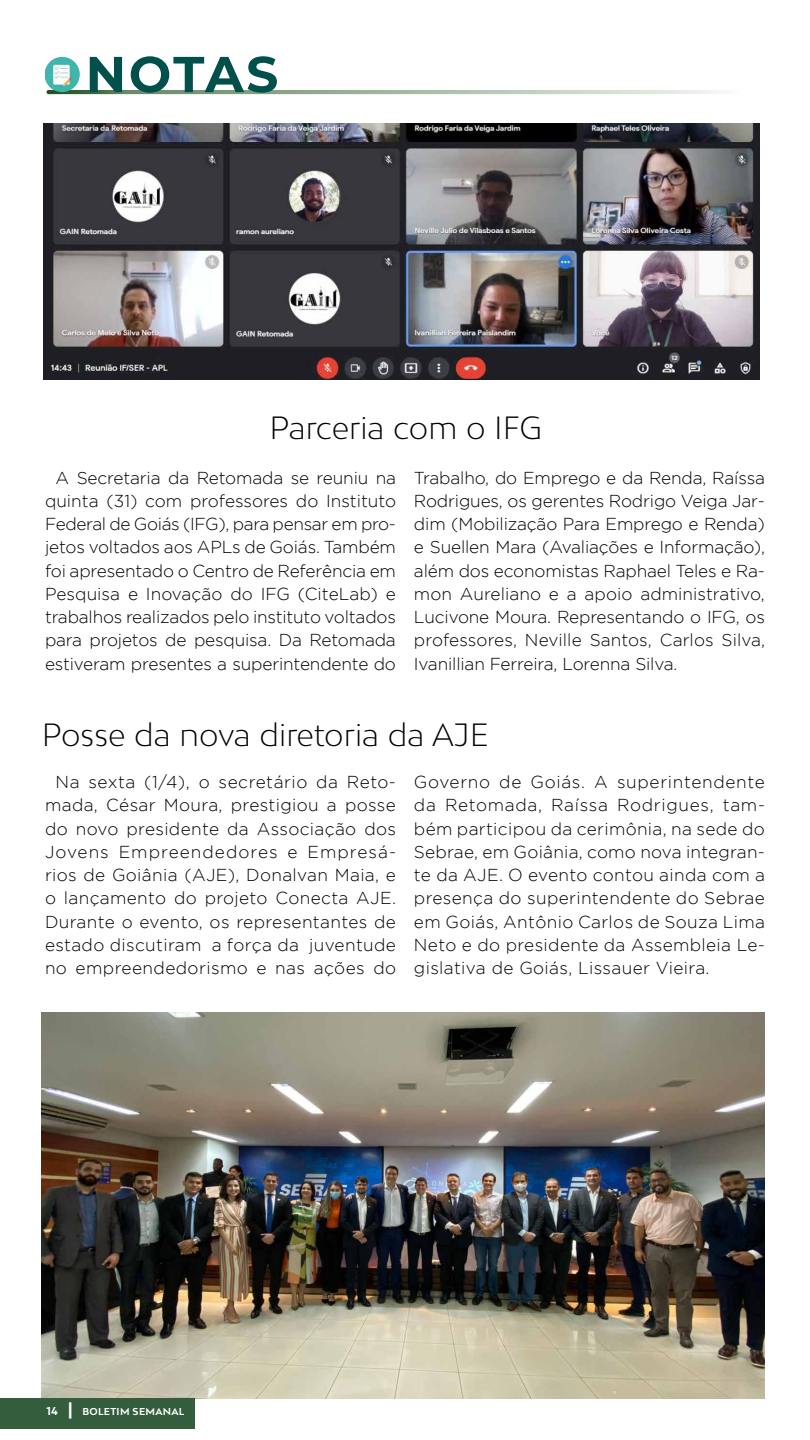
<style>
.page{position:relative;width:810px;height:1440px;background:#fff}
.page>*{position:absolute;margin:0;border:0;box-sizing:border-box;transform-origin:0 0}
.t1{font:700 50.32px "Montserrat";letter-spacing:.045em;color:#02504c}
.t2{font:300 30.38px "Bw Mitga";color:#000}
.t3{font:300 17.25px/23.2px "Gotham";letter-spacing:.005em;color:#000;text-align:justify}
.t4{font:700 9.45px "Bw Mitga";letter-spacing:.03em;color:#fff}
.s1{font-size:10.88px}
.s2{font-size:16.27px}
</style>
<div class="page">
<svg style="left:46px;top:90px;width:719px;height:4px"></svg>
<img style="left:45px;top:57px;width:35px;height:35px">
<img style="left:43px;top:124px;width:716px;height:255px">
<img style="left:42px;top:1012px;width:723px;height:386px">
<div style="left:0;top:1398px;width:195px;height:31px;background:#335d3d"></div>
<h1 class="t1" style="left:86px;top:38px;width:194px">NOTAS</h1>
<h2 class="t2" style="left:270px;top:408px;width:274px">Parceria com o IFG</h2>
<p class="t3" style="left:45px;top:466px;width:353px;text-indent:11px">A Secretaria da Retomada se reuniu na quinta (31) com professores do Instituto Federal de Goiás (IFG), para pensar em pro&shy;jetos voltados aos APLs de Goiás. Também foi apresentado o Centro de Referência em Pesquisa e Inovação do IFG (CiteLab) e trabalhos realizados pelo instituto voltados para projetos de pesquisa. Da Retomada estiveram presentes a superintendente do</p>
<p class="t3" style="left:414px;top:466px;width:353px">Trabalho, do Emprego e da Renda, Raíssa Rodrigues, os gerentes Rodrigo Veiga Jar&shy;dim (Mobilização Para Emprego e Renda) e Suellen Mara (Avaliações e Informação), além dos economistas Raphael Teles e Ra&shy;mon Aureliano e a apoio administrativo, Lucivone Moura. Representando o IFG, os professores, Neville Santos, Carlos Silva, Ivanillian Ferreira, Lorenna Silva.</p>
<h2 class="t2" style="left:42px;top:715px;width:449px">Posse da nova diretoria da AJE</h2>
<p class="t3" style="left:45px;top:770px;width:353px;text-indent:11px">Na sexta (1/4), o secretário da Reto&shy;mada, César Moura, prestigiou a posse do novo presidente da Associação dos Jovens Empreendedores e Empresá&shy;rios de Goiânia (AJE), Donalvan Maia, e o lançamento do projeto Conecta AJE.<br>Durante o evento, os representantes de estado discutiram a força da juventude no empreendedorismo e nas ações do</p>
<p class="t3" style="left:414px;top:770px;width:353px">Governo de Goiás. A superintendente da Retomada, Raíssa Rodrigues, tam&shy;bém participou da cerimônia, na sede do Sebrae, em Goiânia, como nova integran&shy;te da AJE. O evento contou ainda com a presença do superintendente do Sebrae em Goiás, Antônio Carlos de Souza Lima Neto e do presidente da Assembleia Le&shy;gislativa de Goiás, Lissauer Vieira.</p>
<p class="t4" style="left:46px;top:1405px;width:139px"><span class="s1">14</span> <span class="s2">|</span> BOLETIM SEMANAL</p>
</div>
